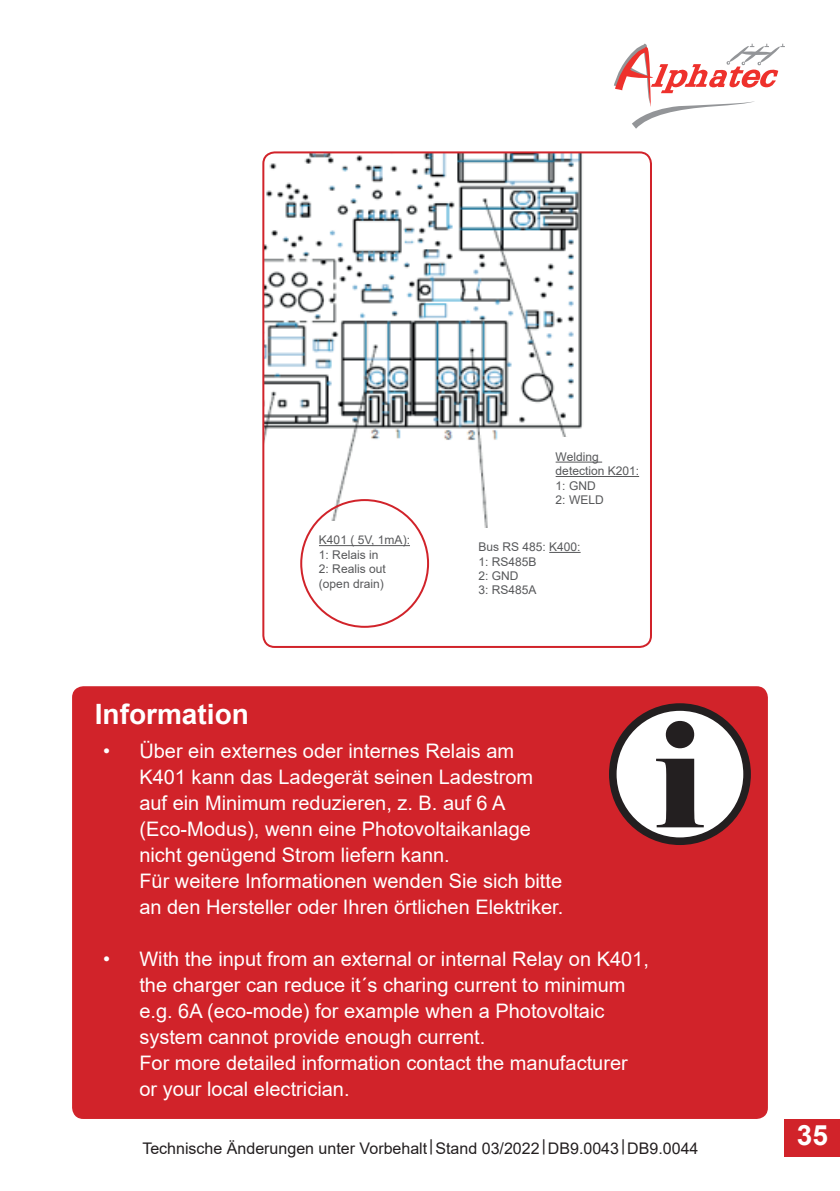
<style>
.page{position:relative;width:840px;height:1191px;background:#fff}
.page>*{position:absolute;margin:0;border:0;box-sizing:border-box;transform-origin:0 0}
.t1{font:700 28px "Arial";color:#fff}
.t2{font:20px/26px "Arial";color:#fff}
.t3{font:16px "Arial";color:#231f20}
.t4{font:12px/14.4px "Arial";color:#57585a}
</style>
<div class="page">
<svg style="left:614px;top:44px;width:170px;height:85px"></svg>
<div style="left:784px;top:1119px;width:55px;height:38px;background:#d1232a"></div>
<div style="left:72px;top:686px;width:695px;height:433px;background:#d1232a;border-radius:11px"></div>
<img style="left:265px;top:154px;width:318px;height:424px">
<div style="left:262px;top:151px;width:389px;height:497px;border:2px solid #d1232a;border-radius:11px"></div>
<div style="left:478px;top:528px;width:123px;height:77px;background:#fff"></div>
<hr style="left:549px;top:552px;width:31px;height:1px;background:#57585a">
<div style="left:319px;top:521px;width:138px;height:66px;background:#fff"></div>
<hr style="left:319px;top:545px;width:91px;height:1px;background:#57585a">
<div style="left:555px;top:438px;width:88px;height:84px;background:#fff"></div>
<hr style="left:555px;top:461px;width:46px;height:1px;background:#57585a">
<hr style="left:555px;top:476px;width:83px;height:1px;background:#57585a">
<svg style="left:608px;top:703px;width:142px;height:142px;background:#372b2c"></svg>
<div style="left:616px;top:711px;width:126px;height:126px;background:#fff;border-radius:50%"></div>
<svg style="left:656px;top:721px;width:47px;height:106px"></svg>
<p class="t4" style="left:319px;top:533px;width:92px">K401 ( 5V, 1mA):<br>1: Relais in<br>2: Realis out (open drain)</p>
<p class="t4" style="left:555px;top:449px;width:85px">Welding detection K201:<br>1: GND<br>2: WELD</p>
<p class="t4" style="left:478px;top:539px;width:104px">Bus RS 485: K400:<br>1: RS485B<br>2: GND<br>3: RS485A</p>
<h1 class="t1" style="left:95px;top:694px;width:155px">Information</h1>
<p class="t2" style="left:139px;top:738px;width:425px;text-indent:-36px">• Über ein externes oder internes Relais am K401 kann das Ladegerät seinen Ladestrom auf ein Minimum reduzieren, z. B. auf 6 A (Eco-Modus), wenn eine Photovoltaikanlage nicht genügend Strom liefern kann.<br>Für weitere Informationen wenden Sie sich bitte an den Hersteller oder Ihren örtlichen Elektriker.</p>
<p class="t2" style="left:139px;top:946px;width:511px;text-indent:-36px">• With the input from an external or internal Relay on K401, the charger can reduce it´s charing current to minimum e.g. 6A (eco-mode) for example when a Photovoltaic system cannot provide enough current.<br>For more detailed information contact the manufacturer or your local electrician.</p>
<p class="t3" style="left:142px;top:1136px;width:557px">Technische Änderungen unter Vorbehalt|Stand 03/2022|DB9.0043|DB9.0044</p>
<h1 class="t1" style="left:796px;top:1115px;width:33px">35</h1>
</div>
